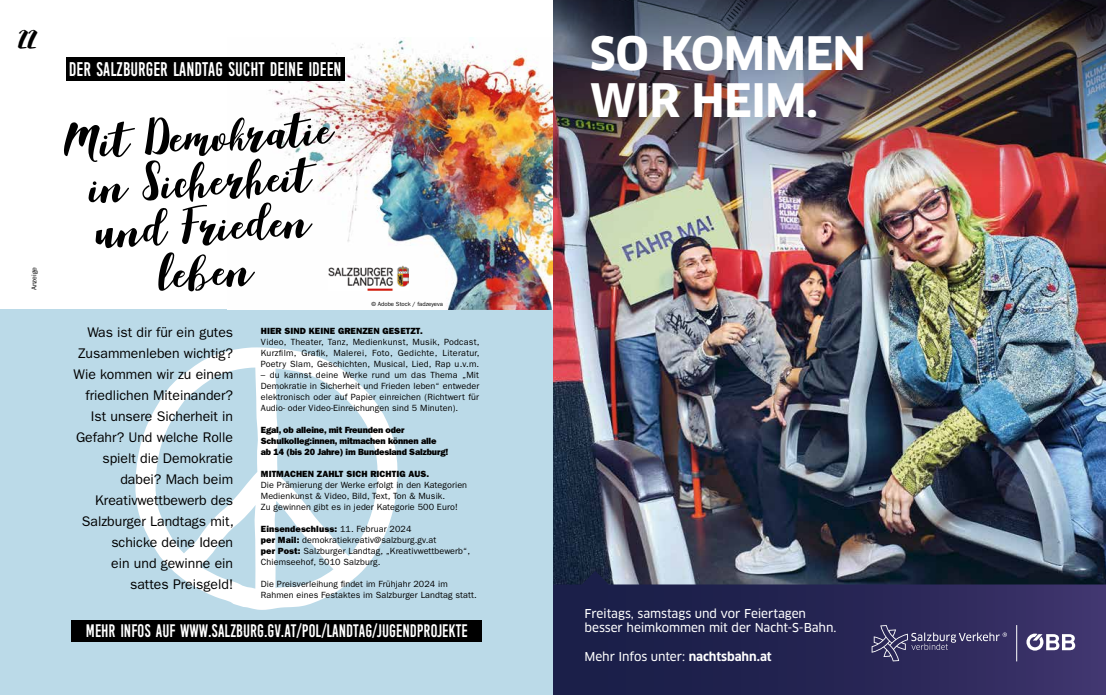
<style>
.page{position:relative;width:1106px;height:695px;background:#fff}
.page>*{position:absolute;margin:0;border:0;box-sizing:border-box;transform-origin:0 0}
.t1{font:67.7px "Aldine";color:#000}
.t2{font:700 45px/47px "Clan OT";letter-spacing:-.02em;color:#fff}
.t3{font:40px "Debby";color:#000}
.t4{font:20.7px "April Fools'Day";color:#fff}
.t5{font:19px "April Fools'Day";color:#fff}
.t6{font:14px/21px "ITC Franklin Gothic Std";color:#000;text-align:right}
.t7{font:12px/14.5px "Clan OT News";letter-spacing:-.01em;color:#fff}
.t8{font:9px/11px "ITC Franklin Gothic Std";letter-spacing:.01em;color:#000}
.t9{font:9px/11px "ITC Franklin Gothic Std Hvy";letter-spacing:-.02em;color:#000}
.t10{font:9px "ITC Franklin Gothic Std Hvy";letter-spacing:.01em;color:#000}
.t11{font:7px "ITC Franklin Gothic Std";letter-spacing:-.01em;color:#000}
.t12{font:6px "ITC Franklin Gothic Std";color:#000}
.s1{font-family:"ITC Franklin Gothic Std"}
.s2{font-family:"ITC Franklin Gothic Std Hvy"}
.s3{font-family:"Clan OT";font-weight:700}
</style>
<div class="page">
<div style="left:0;top:309px;width:553px;height:385px;background:#bbdae8"></div>
<img style="left:268px;top:40px;width:285px;height:269px">
<div style="left:66px;top:57px;width:279px;height:24px;background:#000"></div>
<div style="left:72px;top:619px;width:410px;height:22px;background:#000"></div>
<svg style="left:135px;top:347px;width:263px;height:262px"></svg>
<img style="left:328px;top:265px;width:80px;height:25px">
<img style="left:553px;top:180px;width:553px;height:391px">
<svg style="left:553px;top:571px;width:553px;height:123px;background:#292955"></svg>
<svg style="left:1026px;top:633px;width:49px;height:17px"></svg>
<svg style="left:871px;top:625px;width:135px;height:36px;background:#433f6c"></svg>
<img style="left:553px;top:0;width:553px;height:180px">
<hr style="left:1016px;top:625px;width:1px;height:36px;background:#fff">
<h3 class="t3" style="left:18px;top:10px;width:21px">22</h3>
<p class="t11" style="left:30px;top:290px;width:24px;rotate:-90deg">Anzeige</p>
<h3 class="t4" style="left:69px;top:59px;width:274px">DER SALZBURGER LANDTAG SUCHT DEINE IDEEN</h3>
<h1 class="t1" style="left:61px;top:106px;width:271px;rotate:-3deg">Mit Demokratie</h1>
<h1 class="t1" style="left:88px;top:150px;width:222px;rotate:-3deg">in Sicherheit</h1>
<h1 class="t1" style="left:93px;top:194px;width:216px;rotate:-3deg">und Frieden</h1>
<h1 class="t1" style="left:156px;top:236px;width:96px;rotate:-3deg">leben</h1>
<p class="t12" style="left:371px;top:300px;width:73px">© Adobe Stock / fadzeyeva</p>
<p class="t6" style="left:74px;top:322px;width:162px">Was ist dir für ein gutes<br>Zusammenleben wichtig?<br>Wie kommen wir zu einem friedlichen Miteinander?<br>Ist unsere Sicherheit in<br>Gefahr? Und welche Rolle spielt die Demokratie dabei? Mach beim<br>Kreativwettbewerb des<br>Salzburger Landtags mit, schicke deine Ideen<br>ein und gewinne ein sattes Preisgeld!</p>
<p class="t10" style="left:261px;top:325px;width:163px">HIER SIND KEINE GRENZEN GESETZT.</p>
<p class="t8" style="left:261px;top:336px;width:220px;text-align:justify">Video, Theater, Tanz, Medienkunst, Musik, Podcast, Kurzfilm, Grafik, Malerei, Foto, Gedichte, Literatur, Poetry Slam, Geschichten, Musical, Lied, Rap u.v.m.</p>
<p class="t8" style="left:261px;top:369px;width:220px;text-align:justify">– du kannst deine Werke rund um das Thema „Mit Demokratie in Sicherheit und Frieden leben“ entweder elektronisch oder auf Papier einreichen (Richtwert für Audio- oder Video-Einreichungen sind 5 Minuten).</p>
<p class="t9" style="left:261px;top:424px;width:189px">Egal, ob alleine, mit Freunden oder<br>Schulkolleg:innen, mitmachen können alle ab 14 (bis 20 Jahre) im Bundesland Salzburg!</p>
<p class="t10" style="left:261px;top:468px;width:170px">MITMACHEN ZAHLT SICH RICHTIG AUS.</p>
<p class="t8" style="left:261px;top:479px;width:208px">Die Prämierung der Werke erfolgt in den Kategorien<br>Medienkunst &amp; Video, Bild, Text, Ton &amp; Musik.<br>Zu gewinnen gibt es in jeder Kategorie 500 Euro!</p>
<p class="t10" style="left:261px;top:523px;width:152px">Einsendeschluss: <span class="s1">11. Februar 2024</span></p>
<p class="t8" style="left:261px;top:534px;width:211px"><span class="s2">per Mail:</span> demokratiekreativ@salzburg.gv.at<br><span class="s2">per Post:</span> Salzburger Landtag, „Kreativwettbewerb“,<br>Chiemseehof, 5010 Salzburg.</p>
<p class="t8" style="left:261px;top:578px;width:217px">Die Preisverleihung findet im Frühjahr 2024 im<br>Rahmen eines Festaktes im Salzburger Landtag statt.</p>
<h3 class="t5" style="left:86px;top:621px;width:383px">MEHR INFOS AUF WWW.SALZBURG.GV.AT/POL/LANDTAG/JUGENDPROJEKTE</h3>
<h2 class="t2" style="left:589px;top:30px;width:278px">SO KOMMEN<br>WIR HEIM.</h2>
<h3 class="t7" style="left:584px;top:606px;width:253px">Freitags, samstags und vor Feiertagen besser heimkommen mit der Nacht-S-Bahn.</h3>
<h3 class="t7" style="left:584px;top:649px;width:189px">Mehr Infos unter: <span class="s3">nachtsbahn.at</span></h3>
</div>
